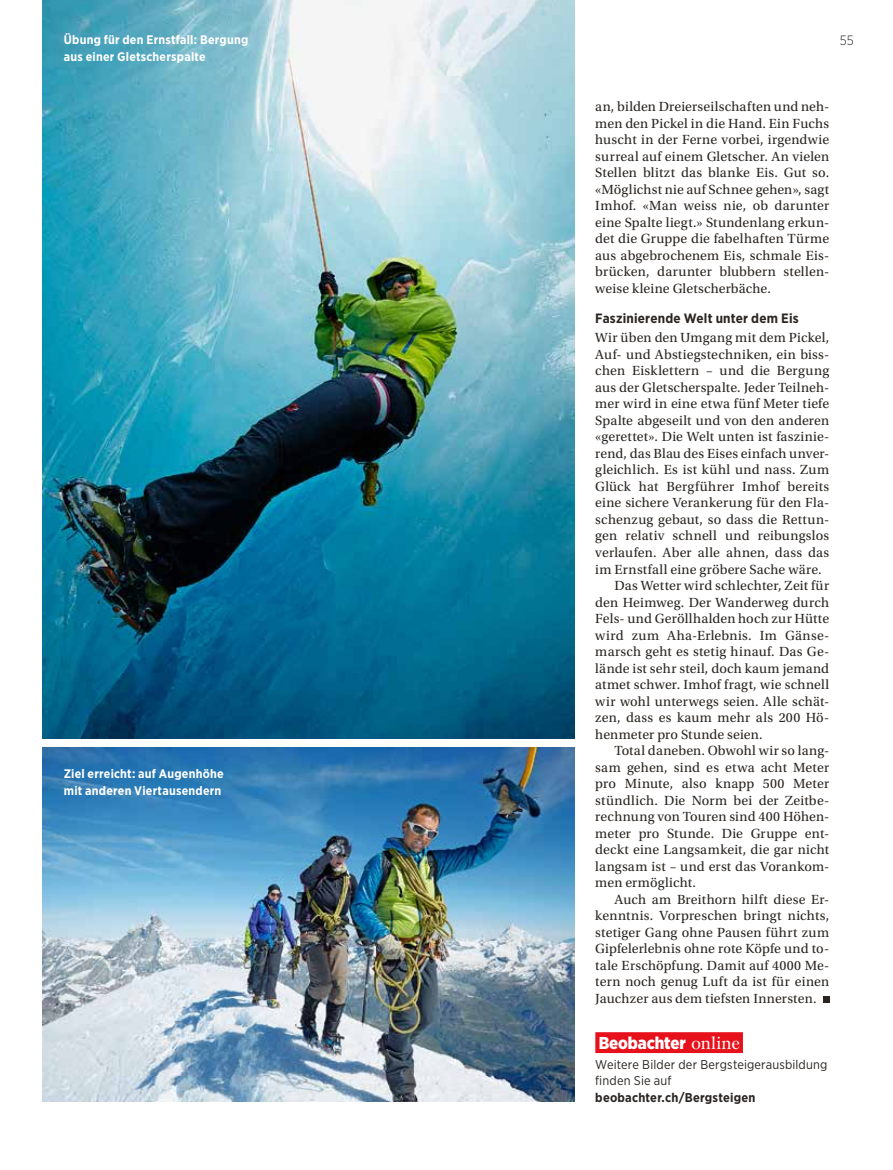
<style>
.page{position:relative;width:893px;height:1170px;background:#fff}
.page>*{position:absolute;margin:0;border:0;box-sizing:border-box;transform-origin:0 0}
.t1{font:900 17.25px "Gotham Narrow";letter-spacing:-.01em;color:#fff}
.t2{font:13.95px/16.5px "Utopia Std";letter-spacing:.01em;color:#2a2521;text-align:justify}
.t3{font:700 13.5px "Gotham Narrow";letter-spacing:.015em;color:#2a2521}
.t4{font:300 13.5px "Gotham Narrow";color:#2a2521}
.t5{font:12.75px/16.5px "Gotham Narrow";letter-spacing:.01em;color:#2a2521}
.t6{font:700 12.75px "Gotham Narrow";letter-spacing:.015em;color:#2a2521}
.t7{font:700 12.3px/16.5px "Gotham Narrow";letter-spacing:.02em;color:#fff}
.s1{font-family:"Wilke LT Std";font-weight:400;font-size:17.7px}
</style>
<div class="page">
<svg style="left:823px;top:996px;width:6px;height:6px"></svg>
<img style="left:43px;top:0;width:531px;height:738px">
<img style="left:43px;top:747px;width:531px;height:354px">
<div style="left:595px;top:1032px;width:148px;height:20px;background:#e6111a"></div>
<p class="t7" style="left:64px;top:32px;width:186px">Übung für den Ernstfall: Bergung aus einer Gletscherspalte</p>
<p class="t7" style="left:64px;top:765px;width:161px">Ziel erreicht: auf Augenhöhe mit anderen Viertausendern</p>
<p class="t4" style="left:840px;top:32px;width:15px">55</p>
<p class="t2" style="left:595px;top:99px;width:235px">an, bilden Dreierseilschaften und neh&shy;men den Pickel in die Hand. Ein Fuchs huscht in der Ferne vorbei, irgendwie surreal auf einem Gletscher. An vielen Stellen blitzt das blanke Eis. Gut so. «Möglichst nie auf Schnee gehen», sagt Imhof. «Man weiss nie, ob darunter eine Spalte liegt.» Stundenlang erkun&shy;det die Gruppe die fabelhaften Türme aus abgebrochenem Eis, schmale Eis&shy;brücken, darunter blubbern stellen&shy;weise kleine Gletscherbäche.</p>
<p class="t3" style="left:595px;top:309px;width:205px">Faszinierende Welt unter dem Eis</p>
<p class="t2" style="left:595px;top:330px;width:235px">Wir üben den Umgang mit dem Pickel,</p>
<p class="t2" style="left:595px;top:346px;width:235px">Auf- und Abstiegstechniken, ein biss-</p>
<p class="t2" style="left:595px;top:363px;width:235px">chen Eisklettern – und die Bergung</p>
<p class="t2" style="left:595px;top:379px;width:235px">aus der Gletscherspalte. Jeder Teilneh-</p>
<p class="t2" style="left:595px;top:396px;width:235px">mer wird in eine etwa fünf Meter tiefe</p>
<p class="t2" style="left:595px;top:412px;width:235px">Spalte abgeseilt und von den anderen</p>
<p class="t2" style="left:595px;top:429px;width:235px">«gerettet». Die Welt unten ist faszinie-</p>
<p class="t2" style="left:595px;top:445px;width:235px">rend, das Blau des Eises einfach unver-</p>
<p class="t2" style="left:595px;top:462px;width:235px">gleichlich. Es ist kühl und nass. Zum</p>
<p class="t2" style="left:595px;top:478px;width:235px">Glück hat Bergführer Imhof bereits</p>
<p class="t2" style="left:595px;top:495px;width:235px">eine sichere Verankerung für den Fla-</p>
<p class="t2" style="left:595px;top:511px;width:235px">schenzug gebaut, so dass die Rettun-</p>
<p class="t2" style="left:595px;top:528px;width:235px">gen relativ schnell und reibungslos</p>
<p class="t2" style="left:595px;top:544px;width:235px">verlaufen. Aber alle ahnen, dass das</p>
<p class="t2" style="left:595px;top:561px;width:228px">im Ernstfall eine gröbere Sache wäre.</p>
<p class="t2" style="left:614px;top:577px;width:216px">Das Wetter wird schlechter, Zeit für</p>
<p class="t2" style="left:595px;top:594px;width:235px">den Heimweg. Der Wanderweg durch</p>
<p class="t2" style="left:595px;top:610px;width:235px">Fels- und Geröllhalden hoch zur Hütte</p>
<p class="t2" style="left:595px;top:627px;width:235px">wird zum Aha-Erlebnis. Im Gänse-</p>
<p class="t2" style="left:595px;top:643px;width:235px">marsch geht es stetig hinauf. Das Ge-</p>
<p class="t2" style="left:595px;top:660px;width:235px">lände ist sehr steil, doch kaum jemand</p>
<p class="t2" style="left:595px;top:676px;width:235px">atmet schwer. Imhof fragt, wie schnell</p>
<p class="t2" style="left:595px;top:693px;width:235px">wir wohl unterwegs seien. Alle schät-</p>
<p class="t2" style="left:595px;top:709px;width:235px">zen, dass es kaum mehr als 200 Hö-</p>
<p class="t2" style="left:595px;top:726px;width:169px">henmeter pro Stunde seien.</p>
<p class="t2" style="left:614px;top:742px;width:216px">Total daneben. Obwohl wir so lang-</p>
<p class="t2" style="left:595px;top:759px;width:235px">sam gehen, sind es etwa acht Meter</p>
<p class="t2" style="left:595px;top:775px;width:235px">pro Minute, also knapp 500 Meter</p>
<p class="t2" style="left:595px;top:792px;width:235px">stündlich. Die Norm bei der Zeitbe-</p>
<p class="t2" style="left:595px;top:808px;width:235px">rechnung von Touren sind 400 Höhen-</p>
<p class="t2" style="left:595px;top:825px;width:235px">meter pro Stunde. Die Gruppe ent-</p>
<p class="t2" style="left:595px;top:841px;width:235px">deckt eine Langsamkeit, die gar nicht</p>
<p class="t2" style="left:595px;top:858px;width:235px">langsam ist – und erst das Vorankom-</p>
<p class="t2" style="left:595px;top:874px;width:102px">men ermöglicht.</p>
<p class="t2" style="left:614px;top:891px;width:216px">Auch am Breithorn hilft diese Er-</p>
<p class="t2" style="left:595px;top:907px;width:235px">kenntnis. Vorpreschen bringt nichts,</p>
<p class="t2" style="left:595px;top:924px;width:235px">stetiger Gang ohne Pausen führt zum</p>
<p class="t2" style="left:595px;top:940px;width:235px">Gipfelerlebnis ohne rote Köpfe und to-</p>
<p class="t2" style="left:595px;top:957px;width:235px">tale Erschöpfung. Damit auf 4000 Me-</p>
<p class="t2" style="left:595px;top:973px;width:235px">tern noch genug Luft da ist für einen</p>
<p class="t2" style="left:595px;top:990px;width:223px">Jauchzer aus dem tiefsten Innersten.</p>
<p class="t1" style="left:599px;top:1030px;width:142px">Beobachter <span class="s1">online</span></p>
<p class="t5" style="left:595px;top:1055px;width:233px">Weitere Bilder der Bergsteigerausbildung finden Sie auf</p>
<p class="t6" style="left:595px;top:1088px;width:162px">beobachter.ch/Bergsteigen</p>
</div>
